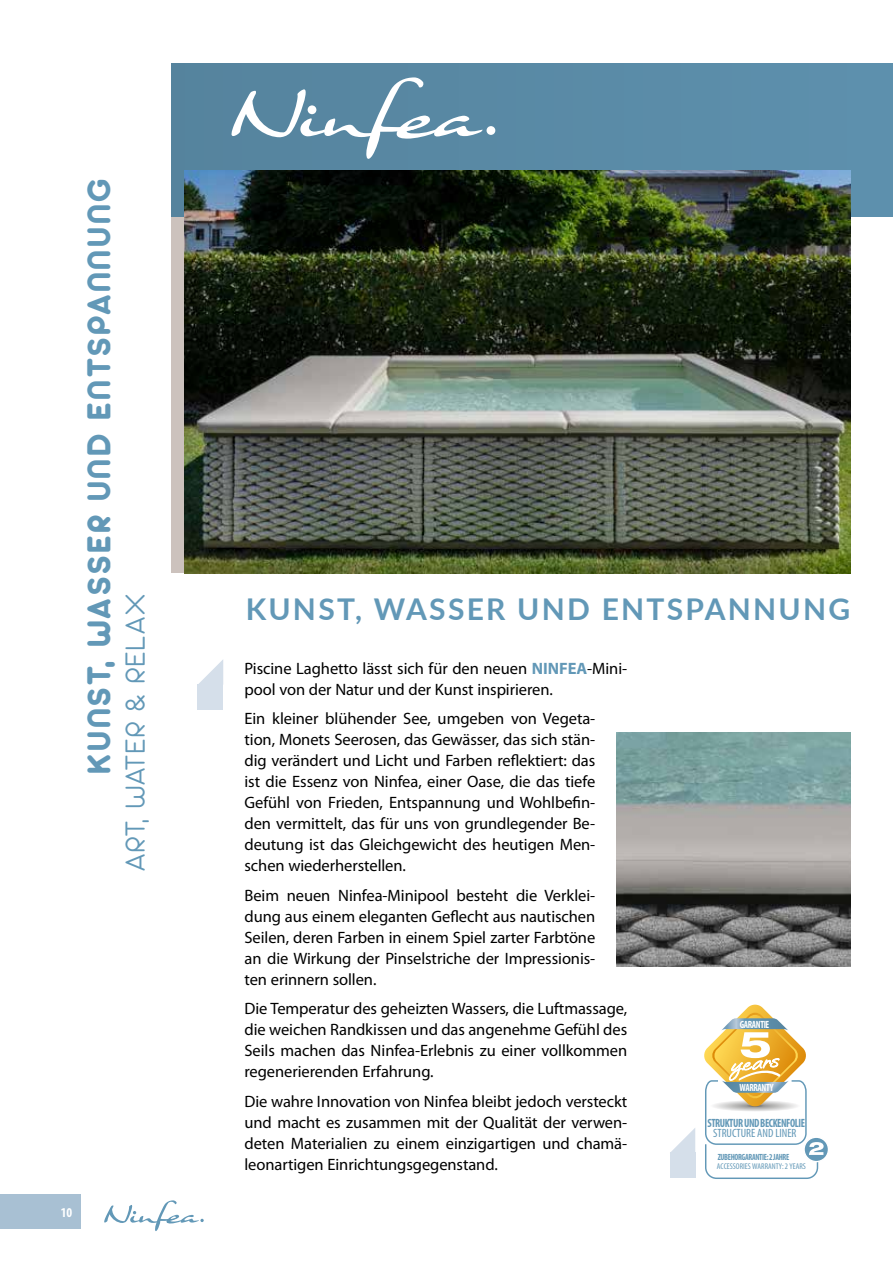
<style>
.page{position:relative;width:893px;height:1263px;background:#fff}
.page>*{position:absolute;margin:0;border:0;box-sizing:border-box;transform-origin:0 0}
.t1{font:36px "Arista 2.0 Alternate";letter-spacing:.075em;color:#6298b7}
.t2{font:700 30px "Lato";letter-spacing:.075em;color:#6298b7}
.t3{font:300 30px "Arista 2.0 Alternate";letter-spacing:.075em;color:#6298b7}
.t4{font:16.5px/21px "Myriad Pro";letter-spacing:-.005em;color:#000;text-align:justify}
.t5{font:700 condensed 13.5px "Myriad Pro";color:#fff}
.t6{font:700 condensed 12px "Myriad Pro";letter-spacing:-.04em;color:#6298b7;scale:.9 1}
.t7{font:condensed 12px "Myriad Pro";color:#6298b7}
.t8{font:700 condensed 10.5px "Myriad Pro";letter-spacing:-.04em;color:#fff;scale:.9 1}
.t9{font:700 condensed 9px "Myriad Pro";letter-spacing:-.04em;color:#6298b7;scale:.9 1}
.t10{font:condensed 8.4px "Myriad Pro";color:#6298b7}
.s1{font-weight:700;color:#6298b7}
</style>
<div class="page">
<div style="left:0;top:1195px;width:81px;height:34px;background:#a8c0d3"></div>
<svg style="left:104px;top:1200px;width:100px;height:31px"></svg>
<div style="left:172px;top:65px;width:46px;height:508px;background:#ccc2bd"></div>
<div style="left:172px;top:64px;width:721px;height:153px;background:#5a8ca8"></div>
<svg style="left:671px;top:1128px;width:24px;height:24px"></svg>
<div style="left:670px;top:1152px;width:25px;height:26px;background:#d5dfea"></div>
<img style="left:184px;top:170px;width:666px;height:403px">
<svg style="left:231px;top:77px;width:252px;height:82px"></svg>
<div style="left:308px;top:105px;width:8px;height:9px;background:#fff;border-radius:50%"></div>
<div style="left:487px;top:126px;width:8px;height:9px;background:#fff;border-radius:50%"></div>
<svg style="left:199px;top:660px;width:24px;height:24px"></svg>
<div style="left:198px;top:684px;width:25px;height:25px;background:#d5dfea"></div>
<img style="left:617px;top:733px;width:233px;height:234px">
<svg style="left:803px;top:1136px;width:26px;height:26px"></svg>
<svg style="left:704px;top:1005px;width:120px;height:174px"></svg>
<h1 class="t1" style="left:76px;top:774px;width:596px;rotate:-90deg">KUNST, WASSER UND ENTSPANNUNG</h1>
<h2 class="t3" style="left:118px;top:871px;width:279px;rotate:-90deg">ART, WATER &amp; RELAX</h2>
<p class="t5" style="left:61px;top:1205px;width:13px">10</p>
<h2 class="t2" style="left:246px;top:586px;width:606px">KUNST, WASSER UND ENTSPANNUNG</h2>
<p class="t4" style="left:244px;top:658px;width:384px">Piscine Laghetto lässt sich für den neuen <span class="s1">NINFEA</span>-Mini&shy;pool von der Natur und der Kunst inspirieren.</p>
<p class="t4" style="left:244px;top:708px;width:352px">Ein kleiner blühender See, umgeben von Vegeta&shy;tion, Monets Seerosen, das Gewässer, das sich stän&shy;dig verändert und Licht und Farben reflektiert: das ist die Essenz von Ninfea, einer Oase, die das tiefe Gefühl von Frieden, Entspannung und Wohlbefin&shy;den vermittelt, das für uns von grundlegender Be&shy;deutung ist das Gleichgewicht des heutigen Men&shy;schen wiederherstellen.</p>
<p class="t4" style="left:244px;top:885px;width:352px">Beim neuen Ninfea-Minipool besteht die Verklei&shy;dung aus einem eleganten Geflecht aus nautischen Seilen, deren Farben in einem Spiel zarter Farbtöne an die Wirkung der Pinselstriche der Impressionis&shy;ten erinnern sollen.</p>
<p class="t4" style="left:244px;top:998px;width:384px">Die Temperatur des geheizten Wassers, die Luftmassage, die weichen Randkissen und das angenehme Gefühl des Seils machen das Ninfea-Erlebnis zu einer vollkommen regenerierenden Erfahrung.</p>
<p class="t4" style="left:244px;top:1091px;width:384px">Die wahre Innovation von Ninfea bleibt jedoch versteckt und macht es zusammen mit der Qualität der verwen&shy;deten Materialien zu einem einzigartigen und chamä&shy;leonartigen Einrichtungsgegenstand.</p>
<p class="t8" style="left:740px;top:1019px;width:34px">GARANTIE</p>
<p class="t8" style="left:740px;top:1082px;width:39px">WARRANTY</p>
<p class="t6" style="left:707px;top:1116px;width:110px">STRUKTUR UND BECKENFOLIE</p>
<p class="t9" style="left:718px;top:1152px;width:81px">ZUBEHORGARANTIE: 2 JAHRE</p>
<p class="t7" style="left:713px;top:1127px;width:85px">STRUCTURE AND LINER</p>
<p class="t10" style="left:717px;top:1161px;width:90px">ACCESSORIES WARRANTY: 2 YEARS</p>
</div>
